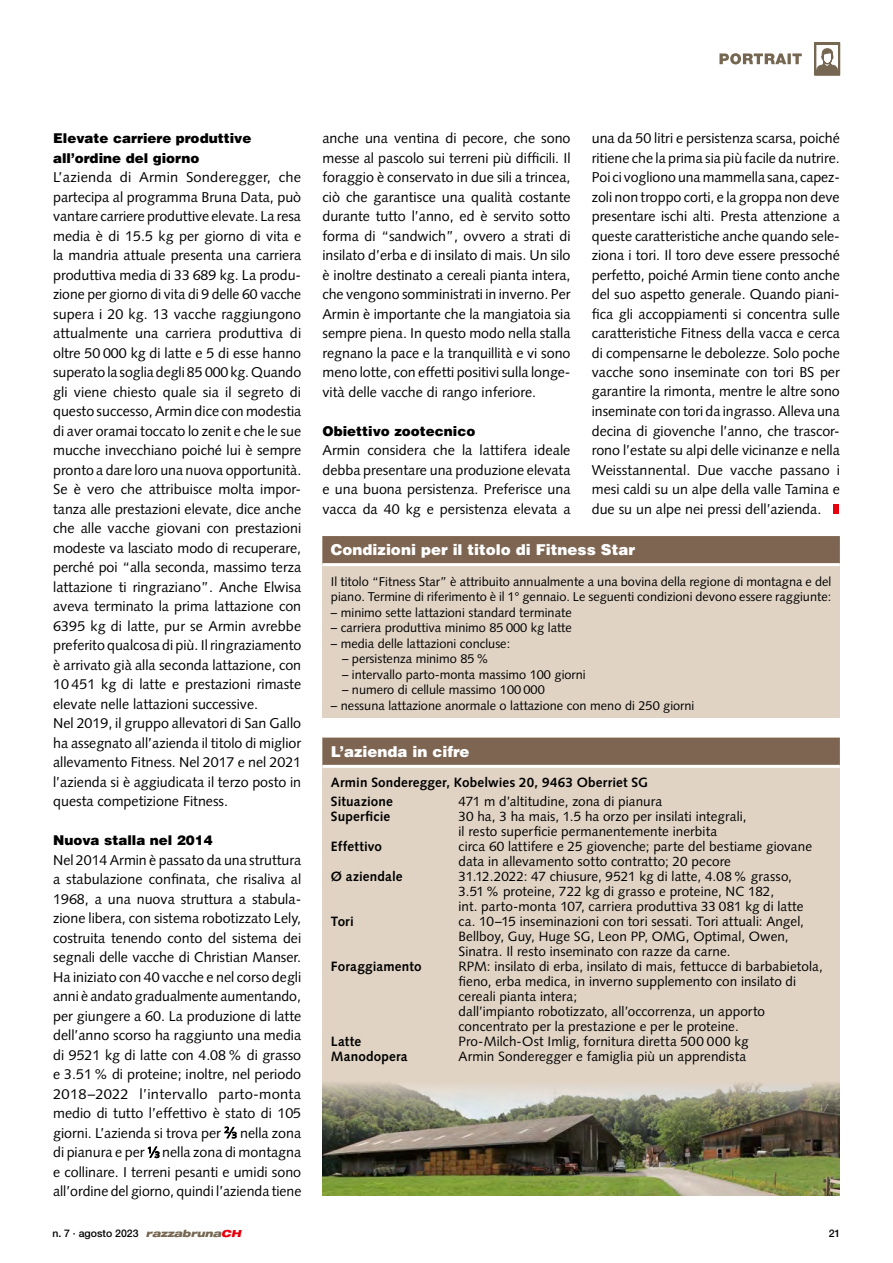
<style>
.page{position:relative;width:893px;height:1263px;background:#fff}
.page>*{position:absolute;margin:0;border:0;box-sizing:border-box;transform-origin:0 0}
.t1{font:900 15px "Helvetica LT Std";color:#fff}
.t2{font:14.25px/19.5px "Syntax LT Std";color:#000;text-align:justify}
.t3{font:13.5px/15px "Syntax LT Std";letter-spacing:.005em;color:#000}
.t4{font:700 13.5px/19.2px "Syntax LT Std";letter-spacing:.015em;color:#000}
.t5{font:900 13.5px/19.5px "Helvetica LT Std";color:#000}
.t6{font:12.75px/15.5px "Syntax LT Std";color:#000}
.t7{font:500 10.5px "Helvetica Neue LT Std";color:#000}
.s1{font-family:"Frutiger LT Pro";font-weight:300}
.s2{font-weight:900;font-style:italic;font-stretch:expanded;font-size:9.75px;color:#756752}
.s3{font-weight:900;font-style:italic;font-stretch:expanded;font-size:9.75px;color:#e7000e}
</style>
<div class="page">
<svg style="left:814px;top:42px;width:26px;height:33px"></svg>
<svg style="left:719px;top:53px;width:83px;height:11px"></svg>
<div style="left:322px;top:536px;width:518px;height:182px;background:#e0d3c4"></div>
<div style="left:322px;top:536px;width:518px;height:29px;background:#7d6551"></div>
<hr style="left:322px;top:563px;width:518px;height:3px;background:#fff">
<div style="left:833px;top:504px;width:5px;height:9px;background:#e7000e"></div>
<div style="left:322px;top:738px;width:518px;height:458px;background:#e0d3c4"></div>
<div style="left:322px;top:738px;width:518px;height:28px;background:#7d6551"></div>
<hr style="left:322px;top:765px;width:518px;height:3px;background:#fff">
<img style="left:322px;top:1083px;width:518px;height:113px">
<p class="t5" style="left:53px;top:128px;width:200px">Elevate carriere produttive all’ordine del giorno</p>
<p class="t2" style="left:53px;top:167px;width:250px;text-align:left">L’azienda di Armin Sonderegger, che partecipa al programma Bruna Data, può vantare carriere produttive elevate. La resa media è di 15.5 kg per giorno di vita e la mandria attuale presenta una carriera produttiva media di 33 689 kg. La produ&shy;zione per giorno di vita di 9 delle 60 vacche supera i 20 kg. 13 vacche raggiungono attualmente una carriera produttiva di oltre 50 000 kg di latte e 5 di esse hanno superato la soglia degli 85 000 kg. Quando gli viene chiesto quale sia il segreto di questo successo, Armin dice con modestia di aver oramai toccato lo zenit e che le sue mucche invecchiano poiché lui è sempre pronto a dare loro una nuova opportunità.<br>Se è vero che attribuisce molta impor&shy;tanza alle prestazioni elevate, dice anche che alle vacche giovani con prestazioni modeste va lasciato modo di recuperare, perché poi “alla seconda, massimo terza lattazione ti ringraziano”. Anche Elwisa aveva terminato la prima lattazione con 6395 kg di latte, pur se Armin avrebbe preferito qualcosa di più. Il ringraziamento è arrivato già alla seconda lattazione, con 10 451 kg di latte e prestazioni rimaste elevate nelle lattazioni successive.<br>Nel 2019, il gruppo allevatori di San Gallo ha assegnato all’azienda il titolo di miglior allevamento Fitness. Nel 2017 e nel 2021 l’azienda si è aggiudicata il terzo posto in questa competizione Fitness.</p>
<p class="t5" style="left:53px;top:830px;width:161px">Nuova stalla nel 2014</p>
<p class="t2" style="left:53px;top:850px;width:250px">Nel 2014 Armin è passato da una struttura a stabulazione confinata, che risaliva al 1968, a una nuova struttura a stabula&shy;zione libera, con sistema robotizzato Lely, costruita tenendo conto del sistema dei segnali delle vacche di Christian Manser.<br>Ha iniziato con 40 vacche e nel corso degli anni è andato gradualmente aumentando, per giungere a 60. La produzione di latte dell’anno scorso ha raggiunto una media di 9521 kg di latte con 4.08% di grasso e 3.51% di proteine; inoltre, nel periodo 2018–2022 l’intervallo parto-monta medio di tutto l’effettivo è stato di 105 giorni. L’azienda si trova per <span class="s1">2/3</span> nella zona di pianura e per <span class="s1">1/3</span> nella zona di montagna e collinare. I terreni pesanti e umidi sono all’ordine del giorno, quindi l’azienda tiene</p>
<p class="t2" style="left:322px;top:128px;width:250px">anche una ventina di pecore, che sono messe al pascolo sui terreni più difficili. Il foraggio è conservato in due sili a trincea, ciò che garantisce una qualità costante durante tutto l’anno, ed è servito sotto forma di “sandwich”, ovvero a strati di insilato d’erba e di insilato di mais. Un silo è inoltre destinato a cereali pianta intera, che vengono somministrati in inverno. Per Armin è importante che la mangiatoia sia sempre piena. In questo modo nella stalla regnano la pace e la tranquillità e vi sono meno lotte, con effetti positivi sulla longe&shy;vità delle vacche di rango inferiore.</p>
<p class="t5" style="left:322px;top:421px;width:155px">Obiettivo zootecnico</p>
<p class="t2" style="left:322px;top:440px;width:250px">Armin considera che la lattifera ideale debba presentare una produzione elevata e una buona persistenza. Preferisce una vacca da 40 kg e persistenza elevata a</p>
<p class="t2" style="left:592px;top:128px;width:250px">una da 50 litri e persistenza scarsa, poiché ritiene che la prima sia più facile da nutrire.<br>Poi ci vogliono una mammella sana, capez&shy;zoli non troppo corti, e la groppa non deve presentare ischi alti. Presta attenzione a queste caratteristiche anche quando sele&shy;ziona i tori. Il toro deve essere pressoché perfetto, poiché Armin tiene conto anche del suo aspetto generale. Quando piani&shy;fica gli accoppiamenti si concentra sulle caratteristiche Fitness della vacca e cerca di compensarne le debolezze. Solo poche vacche sono inseminate con tori BS per garantire la rimonta, mentre le altre sono inseminate con tori da ingrasso. Alleva una decina di giovenche l’anno, che trascor&shy;rono l’estate su alpi delle vicinanze e nella Weisstannental. Due vacche passano i mesi caldi su un alpe della valle Tamina e due su un alpe nei pressi dell’azienda.</p>
<p class="t1" style="left:331px;top:540px;width:306px">Condizioni per il titolo di Fitness Star</p>
<p class="t6" style="left:331px;top:574px;width:502px">Il titolo “Fitness Star” è attribuito annualmente a una bovina della regione di montagna e del piano. Termine di riferimento è il 1° gennaio. Le seguenti condizioni devono essere raggiunte:</p>
<p class="t6" style="left:331px;top:605px;width:242px">– minimo sette lattazioni standard terminate</p>
<p class="t6" style="left:331px;top:620px;width:242px">– carriera produttiva minimo 85 000 kg latte</p>
<p class="t6" style="left:331px;top:636px;width:181px">– media delle lattazioni concluse:</p>
<p class="t6" style="left:342px;top:651px;width:148px">– persistenza minimo 85%</p>
<p class="t6" style="left:342px;top:666px;width:245px">– intervallo parto-monta massimo 100 giorni</p>
<p class="t6" style="left:342px;top:682px;width:204px">– numero di cellule massimo 100 000</p>
<p class="t6" style="left:331px;top:697px;width:365px">– nessuna lattazione anormale o lattazione con meno di 250 giorni</p>
<p class="t1" style="left:331px;top:742px;width:140px">L’azienda in cifre</p>
<p class="t4" style="left:331px;top:773px;width:318px">Armin Sonderegger, Kobelwies 20, 9463 Oberriet SG<br>Situazione</p>
<p class="t3" style="left:459px;top:794px;width:205px">471 m d’altitudine, zona di pianura</p>
<p class="t4" style="left:331px;top:807px;width:61px">Superficie</p>
<p class="t3" style="left:459px;top:809px;width:289px">30 ha, 3 ha mais, 1.5 ha orzo per insilati integrali, il resto superficie permanentemente inerbita</p>
<p class="t4" style="left:331px;top:837px;width:53px">Effettivo</p>
<p class="t3" style="left:459px;top:839px;width:355px">circa 60 lattifere e 25 giovenche; parte del bestiame giovane data in allevamento sotto contratto; 20 pecore</p>
<p class="t4" style="left:331px;top:867px;width:73px">Ø aziendale</p>
<p class="t3" style="left:459px;top:869px;width:347px">31.12.2022: 47 chiusure, 9521 kg di latte, 4.08% grasso,<br>3.51% proteine, 722 kg di grasso e proteine, NC 182,<br>int. parto-monta 107, carriera produttiva 33 081 kg di latte</p>
<p class="t4" style="left:331px;top:912px;width:24px">Tori</p>
<p class="t3" style="left:458px;top:914px;width:347px">ca. 10–15 inseminazioni con tori sessati. Tori attuali: Angel,<br>Bellboy, Guy, Huge SG, Leon PP, OMG, Optimal, Owen,<br>Sinatra. Il resto inseminato con razze da carne.</p>
<p class="t4" style="left:331px;top:957px;width:92px">Foraggiamento</p>
<p class="t3" style="left:458px;top:959px;width:366px">RPM: insilato di erba, insilato di mais, fettucce di barbabietola, fieno, erba medica, in inverno supplemento con insilato di cereali pianta intera;<br>dall’impianto robotizzato, all’occorrenza, un apporto concentrato per la prestazione e per le proteine.</p>
<p class="t4" style="left:331px;top:1032px;width:32px">Latte</p>
<p class="t3" style="left:458px;top:1034px;width:291px">Pro-Milch- Ost Imlig, fornitura diretta 500 000 kg</p>
<p class="t4" style="left:331px;top:1047px;width:78px">Manodopera</p>
<p class="t3" style="left:458px;top:1049px;width:289px">Armin Sonderegger e famiglia più un apprendista</p>
<p class="t7" style="left:52px;top:1227px;width:190px">n. 7 ∙ agosto 2023 <span class="s2">razzabruna</span><span class="s3">CH</span></p>
<p class="t7" style="left:829px;top:1227px;width:13px">21</p>
</div>
